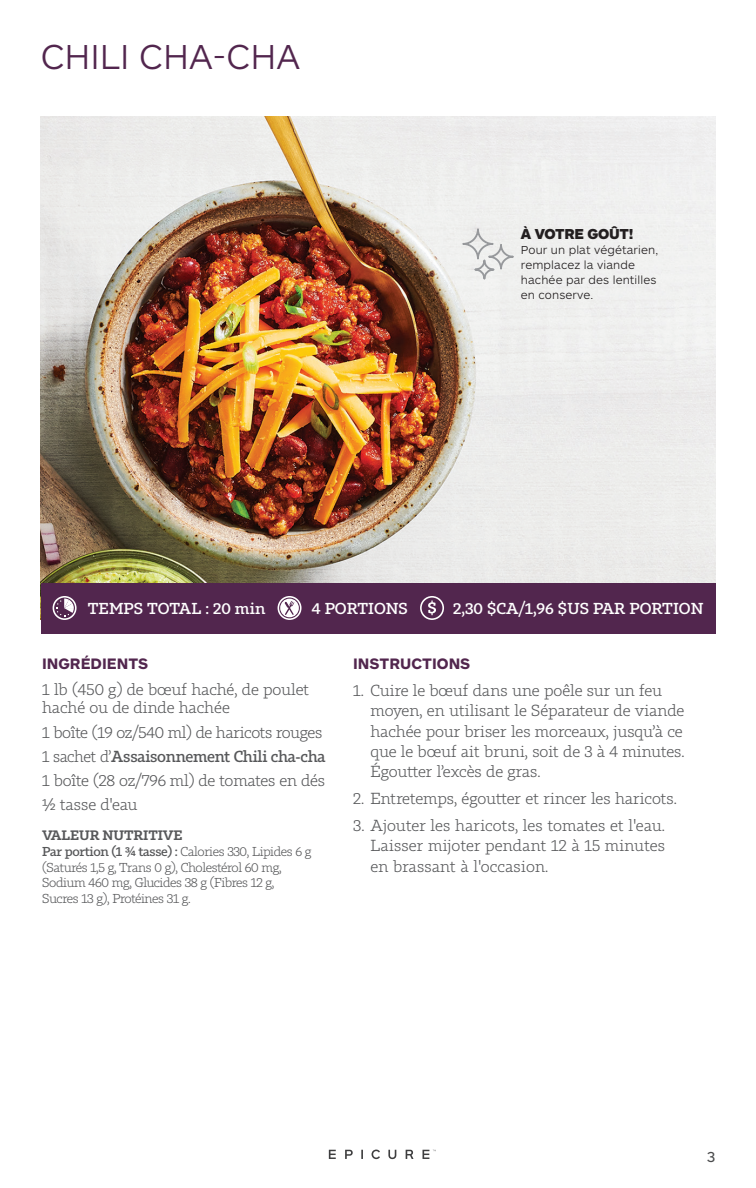
<style>
.page{position:relative;width:756px;height:1188px;background:#fff}
.page>*{position:absolute;margin:0;border:0;box-sizing:border-box;transform-origin:0 0}
.HEADER_A{font:300 36px "ARS Maquette Pro";color:#52264e}
.Ingredients{font:300 15.75px/20.2px "Tabac Slab";letter-spacing:-.01em;color:#57585a}
.Ingredients-2{font:500 15.75px "Tabac Slab";letter-spacing:-.02em;color:#57585a}
.Ingredients-3{font:300 15.75px "Tabac Slab";letter-spacing:-.03em;color:#57585a}
.Body_Header{font:700 15.75px "ARS Maquette Pro";color:#52264e}
.Total_Time{font:500 15.6px "Tabac Slab";color:#fff}
.t1{font:900 15px "ARS Maquette Pro";letter-spacing:-.02em;color:#231f20}
.t2{font:15px "ARS Maquette Pro";color:#4b4c4d}
.Nat_Info_Header{font:600 13.5px "Tabac Slab";letter-spacing:-.01em;color:#57585a}
.Nutritional_Info{font:300 12.75px/15.8px "Tabac Slab";letter-spacing:-.03em;color:#57585a}
.t3{font:300 12px/15px "ARS Maquette Pro";letter-spacing:.01em;color:#231f20}
.s1{font-weight:300}
.s2{font-weight:500}
</style>
<div class="page">
<img style="left:40px;top:117px;width:676px;height:503px">
<div style="left:41px;top:583px;width:675px;height:50px;background:#52264e"></div>
<svg style="left:420px;top:596px;width:24px;height:24px"></svg>
<svg style="left:278px;top:596px;width:24px;height:24px"></svg>
<svg style="left:461px;top:227px;width:54px;height:54px"></svg>
<svg style="left:329px;top:1150px;width:7px;height:9px"></svg>
<svg style="left:345px;top:1150px;width:8px;height:9px"></svg>
<svg style="left:361px;top:1150px;width:2px;height:9px"></svg>
<svg style="left:388px;top:1150px;width:8px;height:9px"></svg>
<svg style="left:406px;top:1150px;width:7px;height:9px"></svg>
<svg style="left:423px;top:1150px;width:13px;height:9px"></svg>
<svg style="left:372px;top:1150px;width:8px;height:9px"></svg>
<svg style="left:53px;top:596px;width:24px;height:24px"></svg>
<p class="HEADER_A" style="left:41px;top:34px;width:261px">CHILI CHA-CHA</p>
<p class="t1" style="left:521px;top:224px;width:114px">À VOTRE GOÛT!</p>
<p class="t3" style="left:521px;top:242px;width:139px">Pour un plat végétarien, remplacez la viande hachée par des lentilles en conserve.</p>
<p class="Total_Time" style="left:88px;top:599px;width:179px">TEMPS TOTAL : 20 min</p>
<p class="Total_Time" style="left:312px;top:599px;width:98px">4 PORTIONS</p>
<p class="Total_Time" style="left:453px;top:599px;width:252px">2,30 $CA/1,96 $US PAR PORTION</p>
<p class="Body_Header" style="left:42px;top:653px;width:108px">INGRÉDIENTS</p>
<p class="Ingredients" style="left:42px;top:680px;width:269px;line-height:18.8px">1 lb (450 g) de bœuf haché, de poulet haché ou de dinde hachée</p>
<p class="Ingredients-3" style="left:42px;top:723px;width:282px">1 boîte (19 oz/540 ml) de haricots rouges</p>
<p class="Ingredients-2" style="left:42px;top:747px;width:285px"><span class="s1">1 sachet d’</span>Assaisonnement Chili cha-cha</p>
<p class="Ingredients" style="left:42px;top:770px;width:285px">1 boîte (28 oz/796 ml) de tomates en dés</p>
<p class="Ingredients" style="left:42px;top:795px;width:97px">½ tasse d'eau</p>
<p class="Nat_Info_Header" style="left:42px;top:827px;width:142px">VALEUR NUTRITIVE</p>
<p class="Nutritional_Info" style="left:42px;top:844px;width:271px"><span class="s2">Par portion (1 ¾ tasse) :</span> Calories 330, Lipides 6 g (Saturés 1,5 g, Trans 0 g), Cholestérol 60 mg, Sodium 460 mg, Glucides 38 g (Fibres 12 g, Sucres 13 g), Protéines 31 g.</p>
<p class="Body_Header" style="left:353px;top:653px;width:119px">INSTRUCTIONS</p>
<p class="Ingredients" style="left:370px;top:681px;width:316px;text-indent:-17px">1. Cuire le bœuf dans une poêle sur un feu moyen, en utilisant le Séparateur de viande hachée pour briser les morceaux, jusqu’à ce que le bœuf ait bruni, soit de 3 à 4 minutes.<br>Égoutter l’excès de gras.</p>
<p class="Ingredients" style="left:353px;top:789px;width:325px">2. Entretemps, égoutter et rincer les haricots.</p>
<p class="Ingredients" style="left:370px;top:816px;width:296px;text-align:justify;text-indent:-17px">3. Ajouter les haricots, les tomates et l'eau.<br>Laisser mijoter pendant 12 à 15 minutes en brassant à l'occasion.</p>
<p class="t2" style="left:707px;top:1147px;width:10px">3</p>
</div>
